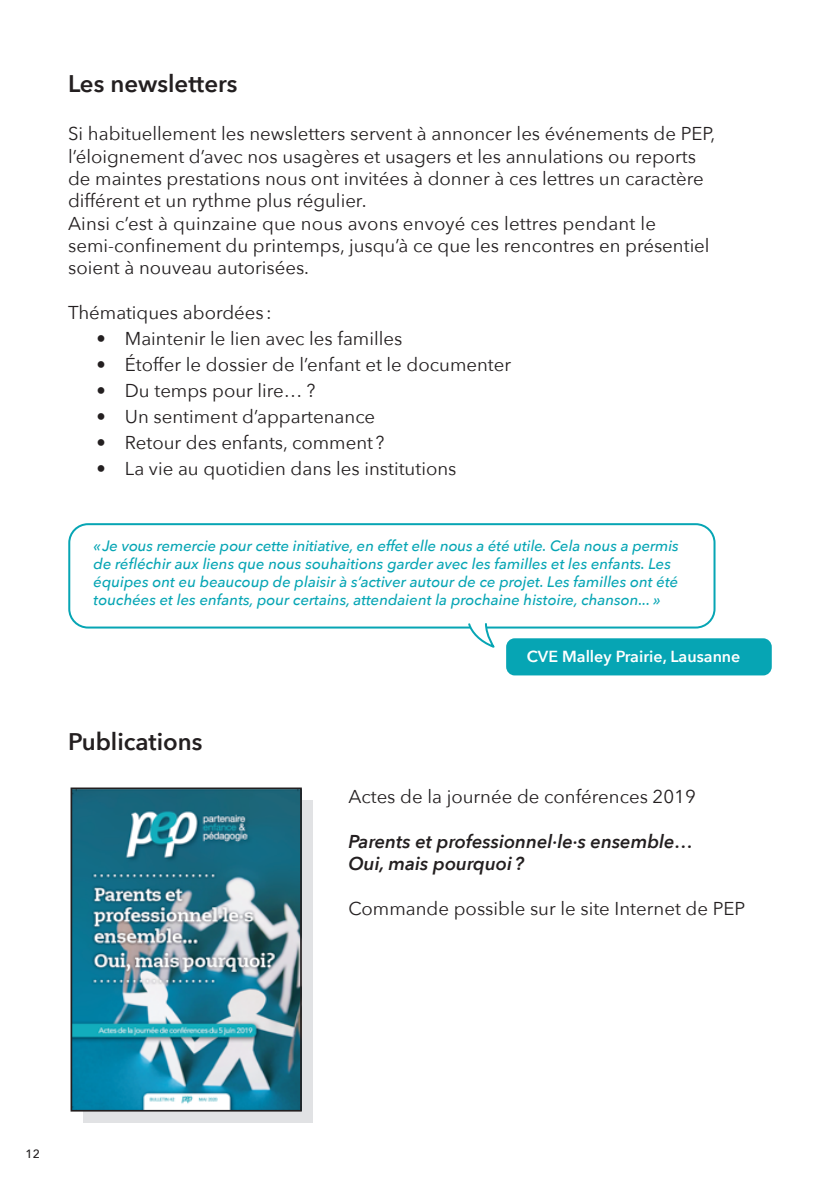
<style>
.page{position:relative;width:840px;height:1191px;background:#fff}
.page>*{position:absolute;margin:0;border:0;box-sizing:border-box;transform-origin:0 0}
.texte{font:600 24px "Avenir Next";color:#231f20}
.texte-2{font:18.6px/22.4px "Avenir Next";color:#231f20}
.texte-3{font:italic 600 18.6px/22.4px "Avenir Next";color:#231f20}
.texte-4{font:600 16px "Avenir Next";color:#fff}
.texte-5{font:italic 500 15px/18px "Avenir Next";color:#06a5b4}
.t1{font:500 12px "Avenir Next";color:#231f20}
</style>
<div class="page">
<div style="left:506px;top:638px;width:265px;height:37px;background:#06a5b4;border-radius:9px"></div>
<div style="left:68px;top:523px;width:647px;height:105px;border:2px solid #06a5b4;border-radius:19px"></div>
<svg style="left:466px;top:623px;width:29px;height:25px"></svg>
<div style="left:83px;top:800px;width:230px;height:322px;background:#e1e2e4"></div>
<img style="left:73px;top:790px;width:226px;height:318px">
<div style="left:70px;top:787px;width:232px;height:324px;border:2px solid #231f20"></div>
<p class="texte" style="left:68px;top:63px;width:171px">Les newsletters</p>
<p class="texte-2" style="left:68px;top:122px;width:648px">Si habituellement les newsletters servent à annoncer les événements de PEP, l’éloignement d’avec nos usagères et usagers et les annulations ou reports de maintes prestations nous ont invitées à donner à ces lettres un caractère différent et un rythme plus régulier.</p>
<p class="texte-2" style="left:68px;top:211px;width:642px">Ainsi c’est à quinzaine que nous avons envoyé ces lettres pendant le semi-confinement du printemps, jusqu’à ce que les rencontres en présentiel soient à nouveau autorisées.</p>
<p class="texte-2" style="left:68px;top:300px;width:205px">Thématiques abordées :</p>
<p class="texte-2" style="left:96px;top:326px;width:307px">• Maintenir le lien avec les familles</p>
<p class="texte-2" style="left:96px;top:352px;width:416px">• Étoffer le dossier de l’enfant et le documenter</p>
<p class="texte-2" style="left:96px;top:378px;width:220px">• Du temps pour lire… ?</p>
<p class="texte-2" style="left:96px;top:404px;width:280px">• Un sentiment d’appartenance</p>
<p class="texte-2" style="left:96px;top:430px;width:289px">• Retour des enfants, comment ?</p>
<p class="texte-2" style="left:96px;top:456px;width:361px">• La vie au quotidien dans les institutions</p>
<p class="texte-5" style="left:94px;top:536px;width:586px">«Je vous remercie pour cette initiative, en effet elle nous a été utile. Cela nous a permis de réfléchir aux liens que nous souhaitions garder avec les familles et les enfants. Les équipes ont eu beaucoup de plaisir à s’activer autour de ce projet. Les familles ont été touchées et les enfants, pour certains, attendaient la prochaine histoire, chanson... »</p>
<p class="texte" style="left:68px;top:721px;width:136px">Publications</p>
<p class="texte-4" style="left:526px;top:642px;width:215px">CVE Malley Prairie, Lausanne</p>
<p class="texte-2" style="left:348px;top:785px;width:348px">Actes de la journée de conférences 2019</p>
<p class="texte-3" style="left:348px;top:830px;width:346px">Parents et professionnel·le·s ensemble…<br>Oui, mais pourquoi?</p>
<p class="texte-2" style="left:348px;top:896px;width:398px">Commande possible sur le site Internet de PEP</p>
<p class="t1" style="left:26px;top:1143px;width:16px">12</p>
</div>
